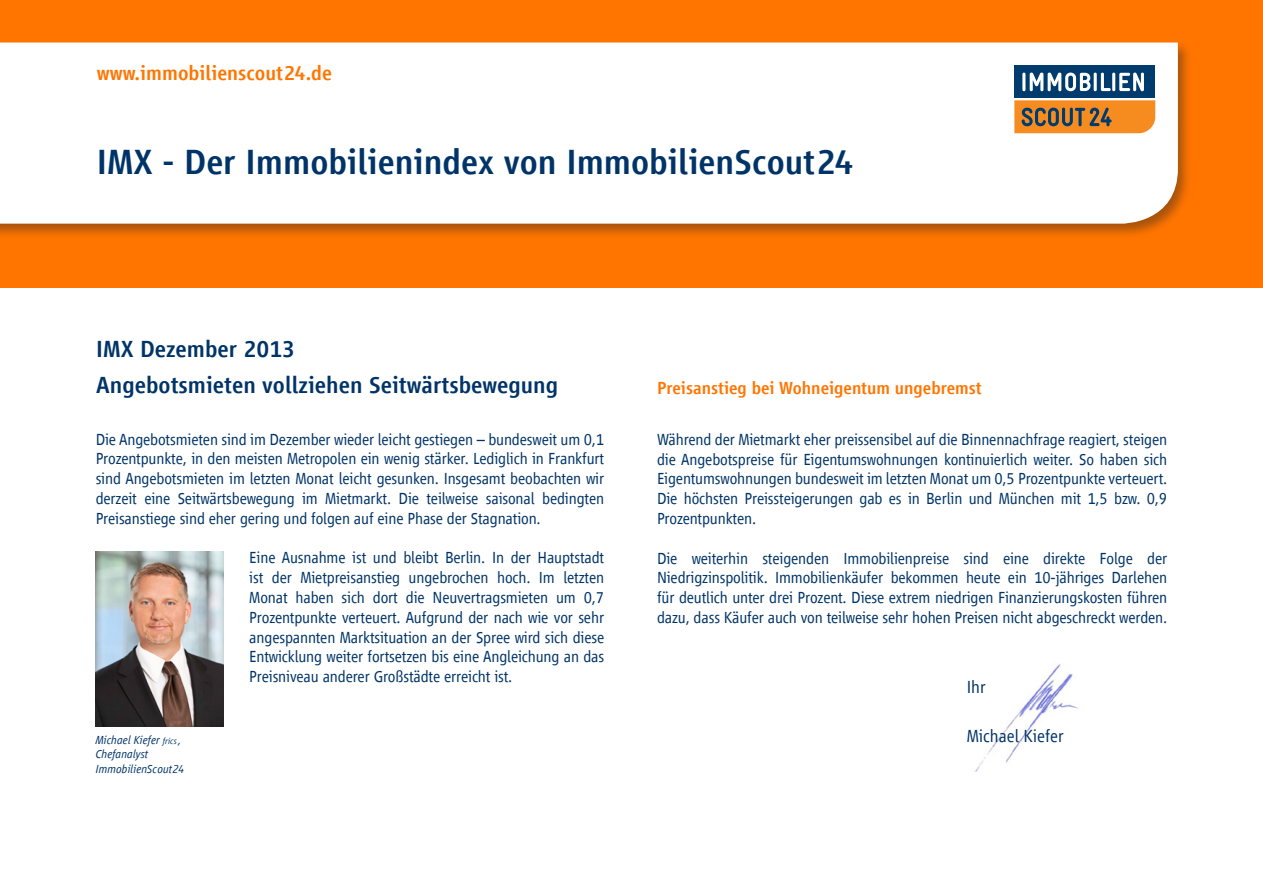
<style>
.page{position:relative;width:1263px;height:893px;background:#fff}
.page>*{position:absolute;margin:0;border:0;box-sizing:border-box;transform-origin:0 0}
.t1{font:500 36px "Scout Vialog";color:#003468}
.t2{font:500 24px "Scout Vialog";color:#003468}
.t3{font:500 21px "Scout Vialog";color:#ff7500}
.Absatzformat_1{font:500 18px "Scout Vialog";color:#ff7500}
.t4{font:300 18px "Scout Vialog";color:#003468}
.Absatzformat_1-2{font:300 16.5px/19.8px "Scout Vialog";letter-spacing:-.01em;color:#003468;text-align:justify}
.t5{font:italic 300 12px/14.4px "Scout Vialog";color:#003468}
.s1{font-size:9px}
</style>
<div class="page">
<div style="left:0;top:0;width:1263px;height:287px;background:#ff7500"></div>
<div style="left:0;top:40px;width:1192px;height:200px;background:#231f20;opacity:.4"></div>
<div style="left:0;top:43px;width:1178px;height:181px;background:#fff"></div>
<div style="left:1014px;top:94px;width:141px;height:9px;background:#fff"></div>
<div style="left:1014px;top:65px;width:141px;height:33px;background:#003b6e"></div>
<svg style="left:1014px;top:100px;width:141px;height:33px"></svg>
<hr style="left:1022px;top:73px;width:3px;height:18px;background:#fff;border-radius:2px">
<svg style="left:1030px;top:73px;width:60px;height:18px"></svg>
<hr style="left:1094px;top:73px;width:3px;height:18px;background:#fff;border-radius:2px">
<svg style="left:1101px;top:73px;width:10px;height:18px"></svg>
<hr style="left:1112px;top:73px;width:3px;height:18px;background:#fff;border-radius:2px">
<svg style="left:1119px;top:73px;width:25px;height:18px"></svg>
<img style="left:975px;top:663px;width:104px;height:109px">
<img style="left:96px;top:552px;width:127px;height:175px">
<p class="t3" style="left:97px;top:62px;width:237px">www.immobilienscout24.de</p>
<p class="t1" style="left:97px;top:142px;width:758px">IMX - Der Immobilienindex von ImmobilienScout24</p>
<p class="t2" style="left:96px;top:336px;width:200px">IMX Dezember 2013</p>
<p class="t2" style="left:96px;top:372px;width:463px">Angebotsmieten vollziehen Seitwärtsbewegung</p>
<p class="Absatzformat_1-2" style="left:96px;top:429px;width:510px">Die Angebotsmieten sind im Dezember wieder leicht gestiegen – bundesweit um 0,1<br>Prozentpunkte, in den meisten Metropolen ein wenig stärker. Lediglich in Frankfurt sind Angebotsmieten im letzten Monat leicht gesunken. Insgesamt beobachten wir derzeit eine Seitwärtsbewegung im Mietmarkt. Die teilweise saisonal bedingten Preisanstiege sind eher gering und folgen auf eine Phase der Stagnation.</p>
<p class="Absatzformat_1-2" style="left:249px;top:548px;width:356px">Eine Ausnahme ist und bleibt Berlin. In der Hauptstadt ist der Mietpreisanstieg ungebrochen hoch. Im letzten Monat haben sich dort die Neuvertragsmieten um 0,7<br>Prozentpunkte verteuert. Aufgrund der nach wie vor sehr angespannten Marktsituation an der Spree wird sich diese Entwicklung weiter fortsetzen bis eine Angleichung an das Preisniveau anderer Großstädte erreicht ist.</p>
<p class="t5" style="left:96px;top:733px;width:87px">Michael Kiefer <span class="s1">frics</span> ,</p>
<p class="t5" style="left:96px;top:747px;width:90px">Chefanalyst<br>ImmobilienScout24</p>
<p class="Absatzformat_1" style="left:657px;top:378px;width:326px">Preisanstieg bei Wohneigentum ungebremst</p>
<p class="Absatzformat_1-2" style="left:657px;top:429px;width:512px">Während der Mietmarkt eher preissensibel auf die Binnennachfrage reagiert, steigen die Angebotspreise für Eigentumswohnungen kontinuierlich weiter. So haben sich Eigentumswohnungen bundesweit im letzten Monat um 0,5 Prozentpunkte verteuert.<br>Die höchsten Preissteigerungen gab es in Berlin und München mit 1,5 bzw. 0,9<br>Prozentpunkten.</p>
<p class="Absatzformat_1-2" style="left:657px;top:548px;width:512px">Die weiterhin steigenden Immobilienpreise sind eine direkte Folge der Niedrigzinspolitik. Immobilienkäufer bekommen heute ein 10-jähriges Darlehen für deutlich unter drei Prozent. Diese extrem niedrigen Finanzierungskosten führen dazu, dass Käufer auch von teilweise sehr hohen Preisen nicht abgeschreckt werden.</p>
<p class="t4" style="left:967px;top:677px;width:21px">Ihr</p>
<p class="t4" style="left:967px;top:726px;width:99px">Michael Kiefer</p>
</div>
